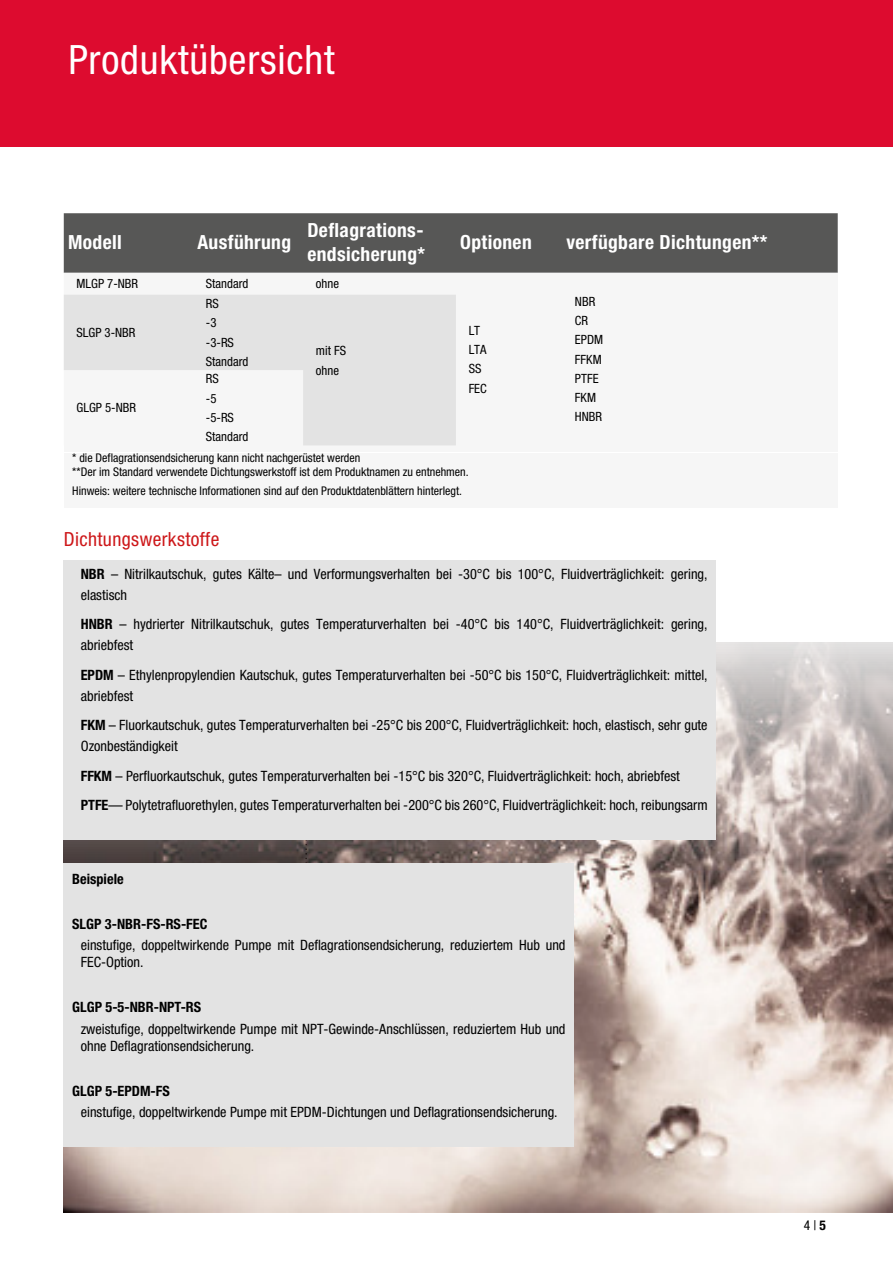
<style>
.page{position:relative;width:893px;height:1263px;background:#fff}
.page>*{position:absolute;margin:0;border:0;box-sizing:border-box;transform-origin:0 0}
.t1{font:condensed 40.5px "Helvetica Neue LT Std";letter-spacing:.02em;color:#fff}
.t2{font:700 condensed 19.5px/24px "Helvetica Neue LT Std";letter-spacing:.02em;color:#fff}
.t3{font:condensed 19.5px "Helvetica Neue LT Std";letter-spacing:.02em;color:#cd1719}
.t4{font:condensed 14.25px/21px "Helvetica Neue LT Std";color:#000}
.t5{font:700 condensed 14.25px "Helvetica Neue LT Std";color:#000}
.t6{font:condensed 13.5px "Helvetica Neue LT Std";color:#000}
.t7{font:condensed 12.75px/19.2px "Helvetica Neue LT Std";color:#000}
.t8{font:condensed 12px/14.4px "Helvetica Neue LT Std";color:#000}
.s1{font-weight:700}
</style>
<div class="page">
<div style="left:0;top:0;width:893px;height:146px;background:#dd0b2f"></div>
<img style="left:64px;top:642px;width:829px;height:570px">
<div style="left:64px;top:560px;width:652px;height:280px;background:#e3e3e3"></div>
<div style="left:64px;top:864px;width:510px;height:283px;background:#e3e3e3"></div>
<div style="left:64px;top:213px;width:774px;height:239px;background:#f6f6f6"></div>
<div style="left:64px;top:213px;width:774px;height:60px;background:#575756"></div>
<svg style="left:64px;top:295px;width:392px;height:150px;fill:#e3e3e3"></svg>
<div style="left:64px;top:453px;width:774px;height:55px;background:#f6f6f6"></div>
<h1 class="t1" style="left:68px;top:36px;width:268px">Produktübersicht</h1>
<h2 class="t2" style="left:68px;top:230px;width:55px">Modell</h2>
<h2 class="t2" style="left:197px;top:230px;width:95px">Ausführung</h2>
<h2 class="t2" style="left:307px;top:218px;width:119px">Deflagrations&shy;endsicherung*</h2>
<p class="t7" style="left:77px;top:274px;width:63px">MLGP 7-NBR</p>
<p class="t7" style="left:206px;top:274px;width:44px">Standard</p>
<p class="t7" style="left:316px;top:274px;width:25px">ohne</p>
<h2 class="t2" style="left:460px;top:230px;width:73px">Optionen</h2>
<h2 class="t2" style="left:566px;top:230px;width:203px">verfügbare Dichtungen**</h2>
<p class="t7" style="left:206px;top:294px;width:44px">RS<br>-3<br>-3-RS<br>Standard</p>
<p class="t7" style="left:469px;top:321px;width:20px">LT<br>LTA<br>SS<br>FEC</p>
<p class="t7" style="left:77px;top:323px;width:61px">SLGP 3-NBR</p>
<p class="t7" style="left:316px;top:341px;width:32px">mit FS ohne</p>
<p class="t7" style="left:206px;top:369px;width:44px">RS<br>-5<br>-5-RS<br>Standard</p>
<p class="t8" style="left:72px;top:450px;width:398px">* die Deflagrationsendsicherung kann nicht nachgerüstet werden<br>**Der im Standard verwendete Dichtungswerkstoff ist dem Produktnamen zu entnehmen.</p>
<p class="t8" style="left:72px;top:483px;width:391px">Hinweis: weitere technische Informationen sind auf den Produktdatenblättern hinterlegt.</p>
<p class="t7" style="left:77px;top:398px;width:61px">GLGP 5-NBR</p>
<p class="t7" style="left:575px;top:292px;width:30px">NBR<br>CR<br>EPDM<br>FFKM<br>PTFE<br>FKM<br>HNBR</p>
<h2 class="t3" style="left:64px;top:528px;width:157px">Dichtungswerkstoffe</h2>
<p class="t4" style="left:81px;top:563px;width:628px"><span class="s1">NBR</span> – Nitrilkautschuk, gutes Kälte– und Verformungsverhalten bei -30°C bis 100°C, Fluidverträglichkeit: gering, elastisch</p>
<p class="t4" style="left:81px;top:614px;width:628px"><span class="s1">HNBR</span> – hydrierter Nitrilkautschuk, gutes Temperaturverhalten bei -40°C bis 140°C, Fluidverträglichkeit: gering, abriebfest</p>
<p class="t4" style="left:81px;top:664px;width:628px"><span class="s1">EPDM</span> – Ethylenpropylendien Kautschuk, gutes Temperaturverhalten bei -50°C bis 150°C, Fluidverträglichkeit: mittel, abriebfest</p>
<p class="t4" style="left:81px;top:715px;width:628px"><span class="s1">FKM</span> – Fluorkautschuk, gutes Temperaturverhalten bei -25°C bis 200°C, Fluidverträglichkeit: hoch, elastisch, sehr gute<br>Ozonbeständigkeit</p>
<p class="t4" style="left:81px;top:761px;width:628px;line-height:29.5px"><span class="s1">FFKM</span> – Perfluorkautschuk, gutes Temperaturverhalten bei -15°C bis 320°C, Fluidverträglichkeit: hoch, abriebfest<br><span class="s1">PTFE</span>— Polytetrafluorethylen, gutes Temperaturverhalten bei -200°C bis 260°C, Fluidverträglichkeit: hoch, reibungsarm</p>
<p class="t5" style="left:72px;top:870px;width:53px">Beispiele</p>
<p class="t5" style="left:72px;top:915px;width:137px">SLGP 3-NBR-FS-RS-FEC</p>
<p class="t4" style="left:81px;top:937px;width:486px;line-height:17.1px">einstufige, doppeltwirkende Pumpe mit Deflagrationsendsicherung, reduziertem Hub und<br>FEC-Option.</p>
<p class="t5" style="left:72px;top:999px;width:131px">GLGP 5-5-NBR-NPT-RS</p>
<p class="t4" style="left:81px;top:1020px;width:486px;line-height:17.1px">zweistufige, doppeltwirkende Pumpe mit NPT-Gewinde-Anschlüssen, reduziertem Hub und ohne Deflagrationsendsicherung.</p>
<p class="t5" style="left:72px;top:1082px;width:99px">GLGP 5-EPDM-FS</p>
<p class="t4" style="left:81px;top:1101px;width:478px">einstufige, doppeltwirkende Pumpe mit EPDM-Dichtungen und Deflagrationsendsicherung.</p>
<p class="t6" style="left:804px;top:1217px;width:24px">4 | <span class="s1">5</span></p>
</div>
